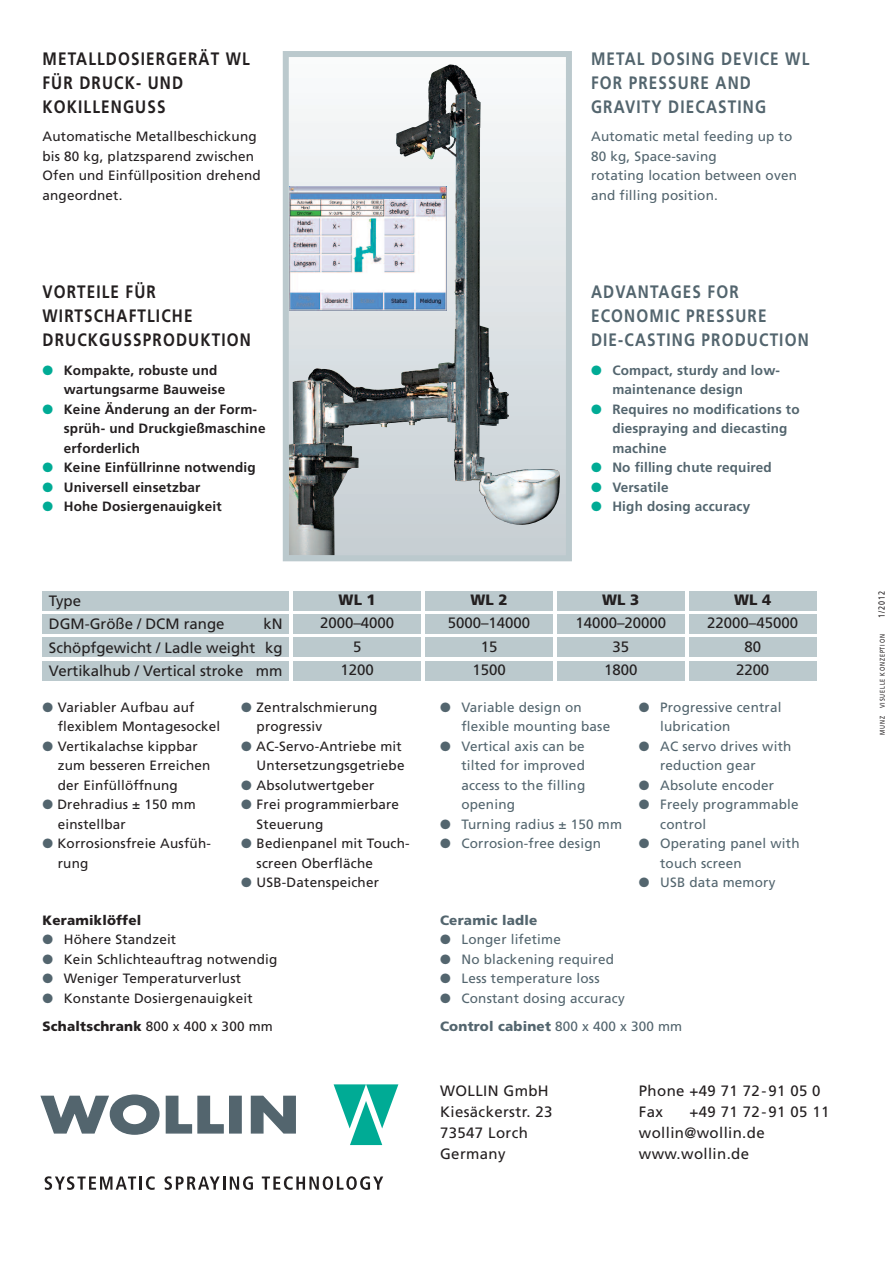
<style>
.page{position:relative;width:893px;height:1263px;background:#fff}
.page>*{position:absolute;margin:0;border:0;box-sizing:border-box;transform-origin:0 0}
.t1{font:700 18px/24px "Frutiger";letter-spacing:.075em;color:#53656e;scale:.85 1}
.t2{font:700 18px/24px "Frutiger";letter-spacing:.075em;color:#231f20;scale:.85 1}
.t3{font:15px/23.4px "Frutiger";color:#231f20;text-align:center}
.t4{font:15px/21px "Frutiger";letter-spacing:.025em;color:#231f20}
.t5{font:900 15px "Frutiger";color:#231f20}
.t6{font:13.5px/19.5px "Frutiger";letter-spacing:.015em;color:#231f20}
.t7{font:13.5px/19.5px "Frutiger";letter-spacing:.015em;color:#53656e}
.t8{font:700 13.5px/19.5px "Frutiger";letter-spacing:.015em;color:#231f20}
.t9{font:700 13.5px/19.5px "Frutiger";letter-spacing:.015em;color:#53656e}
.t10{font:900 13.5px "Frutiger";letter-spacing:.015em;color:#231f20}
.t11{font:900 13.5px "Frutiger";letter-spacing:.015em;color:#53656e}
.t12{font:9px "Frutiger";color:#231f20;scale:.8 1}
.t13{font:6.9px "Frutiger";letter-spacing:.15em;color:#231f20;scale:.8 1}
.s1{color:#00ab95}
.s2{color:#53656e}
.s3{font-weight:900}
</style>
<div class="page">
<div style="left:289px;top:57px;width:277px;height:498px;background:linear-gradient(to bottom,#f9fbfb,#c5ced3)"></div>
<img style="left:290px;top:64px;width:270px;height:490px">
<div style="left:283px;top:51px;width:289px;height:510px;border:6px solid #bbc9cd"></div>
<svg style="left:334px;top:1084px;width:64px;height:61px"></svg>
<svg style="left:40px;top:1094px;width:184px;height:41px"></svg>
<div style="left:230px;top:1096px;width:11px;height:37px;background:#53656e"></div>
<div style="left:229px;top:1096px;width:13px;height:37px;border:1px solid #53656e"></div>
<svg style="left:250px;top:1095px;width:46px;height:39px"></svg>
<svg style="left:45px;top:1176px;width:110px;height:14px"></svg>
<svg style="left:164px;top:1176px;width:89px;height:14px"></svg>
<svg style="left:262px;top:1176px;width:121px;height:14px"></svg>
<div style="left:43px;top:591px;width:246px;height:19px;background:#bbc9cd"></div>
<div style="left:43px;top:614px;width:246px;height:20px;background:#bbc9cd"></div>
<div style="left:43px;top:638px;width:246px;height:19px;background:#bbc9cd"></div>
<div style="left:293px;top:591px;width:128px;height:19px;background:#bbc9cd"></div>
<div style="left:293px;top:614px;width:128px;height:20px;background:#bbc9cd"></div>
<div style="left:293px;top:638px;width:128px;height:19px;background:#bbc9cd"></div>
<div style="left:425px;top:591px;width:128px;height:19px;background:#bbc9cd"></div>
<div style="left:425px;top:614px;width:128px;height:20px;background:#bbc9cd"></div>
<div style="left:425px;top:638px;width:128px;height:19px;background:#bbc9cd"></div>
<div style="left:425px;top:661px;width:128px;height:19px;background:#bbc9cd"></div>
<div style="left:557px;top:591px;width:128px;height:19px;background:#bbc9cd"></div>
<div style="left:557px;top:614px;width:128px;height:20px;background:#bbc9cd"></div>
<div style="left:557px;top:638px;width:128px;height:19px;background:#bbc9cd"></div>
<div style="left:557px;top:661px;width:128px;height:19px;background:#bbc9cd"></div>
<div style="left:689px;top:591px;width:127px;height:19px;background:#bbc9cd"></div>
<div style="left:689px;top:614px;width:127px;height:20px;background:#bbc9cd"></div>
<div style="left:689px;top:638px;width:127px;height:19px;background:#bbc9cd"></div>
<div style="left:689px;top:661px;width:127px;height:19px;background:#bbc9cd"></div>
<div style="left:43px;top:661px;width:246px;height:19px;background:#bbc9cd"></div>
<div style="left:293px;top:661px;width:128px;height:19px;background:#bbc9cd"></div>
<img style="left:289px;top:186px;width:157px;height:125px">
<h1 class="t2" style="left:43px;top:48px;width:246px">METALLDOSIERGERÄT WL<br>FÜR DRUCK- UND<br>KOKILLENGUSS</h1>
<p class="t6" style="left:43px;top:128px;width:220px">Automatische Metallbeschickung bis 80 kg, platzsparend zwischen<br>Ofen und Einfüllposition drehend angeordnet.</p>
<h1 class="t1" style="left:591px;top:48px;width:258px">METAL DOSING DEVICE WL<br>FOR PRESSURE AND<br>GRAVITY DIECASTING</h1>
<p class="t7" style="left:591px;top:128px;width:207px">Automatic metal feeding up to<br>80 kg, Space-saving<br>rotating location between oven and filling position.</p>
<h1 class="t2" style="left:43px;top:282px;width:247px">VORTEILE FÜR<br>WIRTSCHAFTLICHE<br>DRUCKGUSSPRODUKTION</h1>
<p class="t8" style="left:64px;top:361px;width:163px;text-indent:-21px"><span class="s1">●</span> Kompakte, robuste und wartungsarme Bauweise</p>
<p class="t8" style="left:64px;top:400px;width:203px;text-indent:-21px"><span class="s1">●</span> Keine Änderung an der Form&shy;sprüh- und Druckgießmaschine erforderlich</p>
<p class="t8" style="left:43px;top:459px;width:215px"><span class="s1">●</span> Keine Einfüllrinne notwendig</p>
<p class="t8" style="left:43px;top:478px;width:159px"><span class="s1">●</span> Universell einsetzbar</p>
<p class="t8" style="left:43px;top:498px;width:181px"><span class="s1">●</span> Hohe Dosiergenauigkeit</p>
<h1 class="t1" style="left:591px;top:282px;width:258px">ADVANTAGES FOR<br>ECONOMIC PRESSURE<br>DIE-CASTING PRODUCTION</h1>
<p class="t9" style="left:612px;top:361px;width:169px;text-indent:-21px"><span class="s1">●</span> Compact, sturdy and low&shy;maintenance design</p>
<p class="t9" style="left:612px;top:400px;width:189px;text-indent:-21px"><span class="s1">●</span> Requires no modifications to diespraying and diecasting machine</p>
<p class="t9" style="left:591px;top:459px;width:182px"><span class="s1">●</span> No filling chute required</p>
<p class="t9" style="left:591px;top:478px;width:79px"><span class="s1">●</span> Versatile</p>
<p class="t9" style="left:591px;top:498px;width:161px"><span class="s1">●</span> High dosing accuracy</p>
<p class="t3" style="left:49px;top:590px;width:34px">Type</p>
<p class="t3" style="left:49px;top:613px;width:177px">DGM-Größe / DCM range</p>
<p class="t3" style="left:49px;top:613px;width:235px;text-align:justify;text-indent:215px">kN Schöpfgewicht / Ladle weight kg Vertikalhub / Vertical stroke mm</p>
<p class="t5" style="left:339px;top:594px;width:39px">WL 1</p>
<p class="t3" style="left:320px;top:613px;width:76px">2000–4000<br>5</p>
<p class="t3" style="left:341px;top:659px;width:35px">1200</p>
<p class="t6" style="left:58px;top:698px;width:164px;text-indent:-15px"><span class="s2">●</span> Variabler Aufbau auf flexiblem Montagesockel</p>
<p class="t6" style="left:58px;top:737px;width:154px;text-indent:-15px"><span class="s2">●</span> Vertikalachse kippbar zum besseren Erreichen der Einfüllöffnung</p>
<p class="t6" style="left:58px;top:796px;width:139px;text-indent:-15px"><span class="s2">●</span> Drehradius ± 150 mm einstellbar</p>
<p class="t6" style="left:58px;top:835px;width:155px;text-indent:-15px"><span class="s2">●</span> Korrosionsfreie Ausfüh&shy;rung</p>
<p class="t6" style="left:257px;top:698px;width:122px;text-indent:-15px"><span class="s2">●</span> Zentralschmierung progressiv</p>
<p class="t6" style="left:241px;top:737px;width:165px;text-align:right"><span class="s2">●</span> AC-Servo-Antriebe mit<br>Untersetzungsgetriebe</p>
<p class="t6" style="left:241px;top:776px;width:134px"><span class="s2">●</span> Absolutwertgeber</p>
<p class="t6" style="left:257px;top:796px;width:144px;text-indent:-15px"><span class="s2">●</span> Frei programmierbare<br>Steuerung</p>
<p class="t6" style="left:257px;top:835px;width:155px;text-indent:-15px"><span class="s2">●</span> Bedienpanel mit Touch&shy;screen Oberfläche</p>
<p class="t6" style="left:241px;top:874px;width:139px"><span class="s2">●</span> USB-Datenspeicher</p>
<p class="t10" style="left:43px;top:914px;width:100px">Keramiklöffel</p>
<p class="t6" style="left:43px;top:931px;width:135px"><span class="s2">●</span> Höhere Standzeit</p>
<p class="t6" style="left:43px;top:950px;width:236px"><span class="s2">●</span> Kein Schlichteauftrag notwendig</p>
<p class="t6" style="left:43px;top:970px;width:200px"><span class="s2">●</span> Weniger Temperaturverlust</p>
<p class="t6" style="left:43px;top:985px;width:232px;line-height:28.5px"><span class="s2">●</span> Konstante Dosiergenauigkeit<br><span class="s3">Schaltschrank</span> 800 x 400 x 300 mm</p>
<p class="t5" style="left:470px;top:594px;width:39px">WL 2</p>
<p class="t3" style="left:448px;top:613px;width:84px">5000–14000<br>15<br>1500</p>
<p class="t5" style="left:602px;top:594px;width:39px">WL 3</p>
<p class="t3" style="left:575px;top:613px;width:92px">14000–20000<br>35<br>1800</p>
<p class="t5" style="left:734px;top:594px;width:39px">WL 4</p>
<p class="t3" style="left:707px;top:613px;width:92px">22000–45000<br>80<br>2200</p>
<p class="t7" style="left:461px;top:698px;width:150px;text-indent:-21px">● Variable design on flexible mounting base</p>
<p class="t7" style="left:461px;top:737px;width:125px;text-align:justify;text-indent:-21px">● Vertical axis can be tilted for improved access to the filling opening</p>
<p class="t7" style="left:440px;top:815px;width:183px">● Turning radius ± 150 mm</p>
<p class="t7" style="left:440px;top:835px;width:162px">● Corrosion-free design</p>
<p class="t7" style="left:660px;top:698px;width:123px;text-indent:-21px">● Progressive central lubrication</p>
<p class="t7" style="left:660px;top:737px;width:133px;text-indent:-21px">● AC servo drives with reduction gear</p>
<p class="t7" style="left:639px;top:776px;width:137px">● Absolute encoder</p>
<p class="t7" style="left:660px;top:796px;width:140px;text-indent:-21px">● Freely programmable control</p>
<p class="t7" style="left:660px;top:835px;width:141px;text-indent:-21px">● Operating panel with touch screen</p>
<p class="t7" style="left:639px;top:874px;width:138px">● USB data memory</p>
<p class="t11" style="left:440px;top:914px;width:99px">Ceramic ladle</p>
<p class="t7" style="left:440px;top:931px;width:122px">● Longer lifetime</p>
<p class="t7" style="left:440px;top:950px;width:175px">● No blackening required</p>
<p class="t7" style="left:440px;top:970px;width:161px">● Less temperature loss</p>
<p class="t7" style="left:440px;top:985px;width:244px;line-height:28.5px">● Constant dosing accuracy<br><span class="s3">Control cabinet</span> 800 x 400 x 300 mm</p>
<p class="t4" style="left:440px;top:1081px;width:114px">WOLLIN GmbH<br>Kiesäckerstr. 23<br>73547 Lorch<br>Germany</p>
<p class="t4" style="left:639px;top:1081px;width:183px">Phone +49 71 72-91 05 0<br>Fax</p>
<p class="t4" style="left:639px;top:1102px;width:192px;text-indent:51px">+49 71 72-91 05 11 wollin@wollin.de www.wollin.de</p>
<p class="t12" style="left:878px;top:618px;width:36px;rotate:-90deg">1/2012</p>
<p class="t13" style="left:880px;top:735px;width:127px;rotate:-90deg">MUNZ VISUELLE KONZEPTION</p>
</div>
